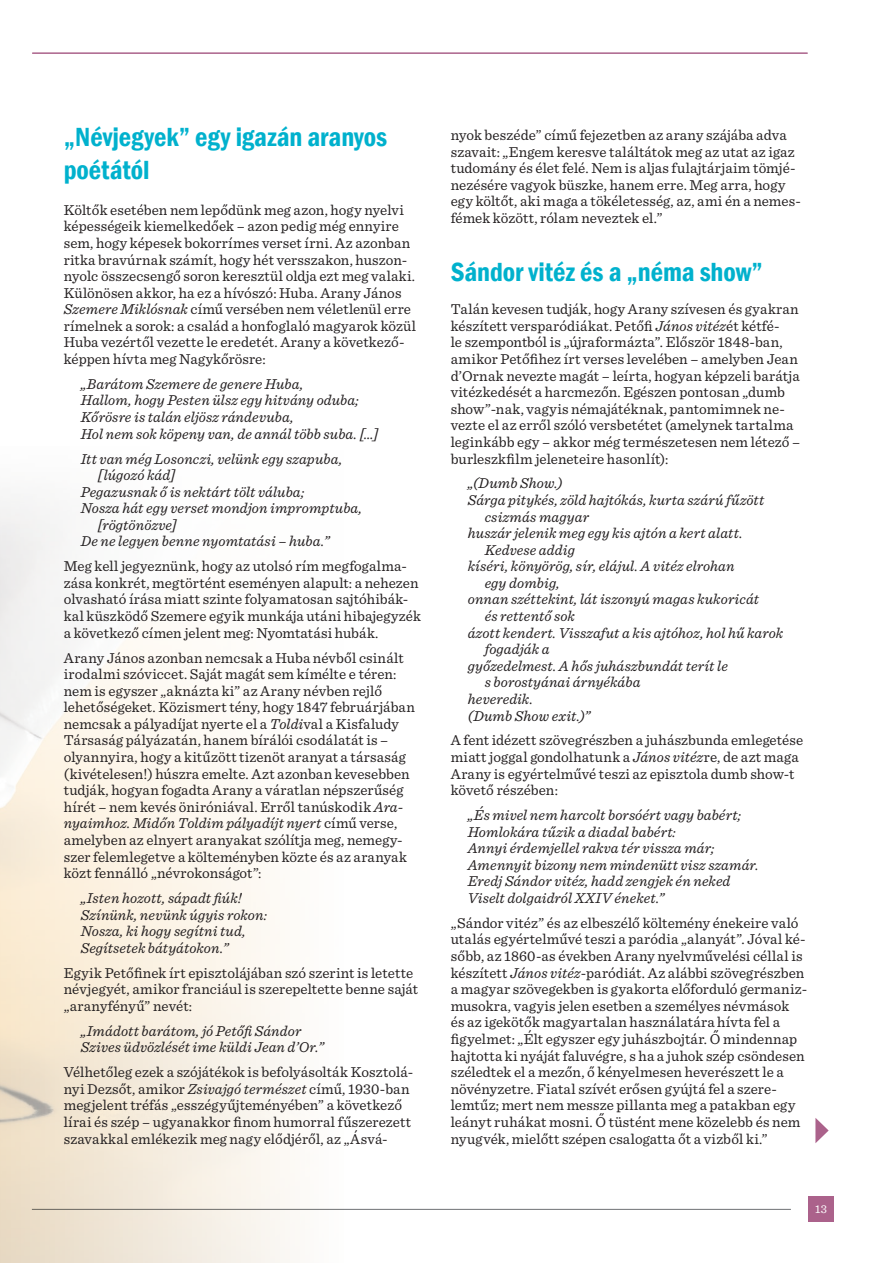
<style>
.page{position:relative;width:893px;height:1263px;background:#fff}
.page>*{position:absolute;margin:0;border:0;box-sizing:border-box;transform-origin:0 0}
.Alcím_cikk{font:600 condensed 27px/32.4px "Franklin Gothic";color:#00b1cd}
.Body_text_fél_sor_fö{font:15px/16.6px "Sentinel";letter-spacing:.005em;color:#231f20}
.Body_text{font:15px/16.6px "Sentinel";letter-spacing:.005em;color:#231f20}
.Arany_idézet{font:italic 15px/16.6px "Sentinel";letter-spacing:.01em;color:#231f20}
.Arany_idézet_fölé{font:italic 15px/16.6px "Sentinel";letter-spacing:.01em;color:#231f20}
.Oldalszám{font:12px "Sentinel";color:#fff}
.s1{font-style:italic}
</style>
<div class="page">
<div style="left:808px;top:1197px;width:26px;height:25px;background:#ab628b"></div>
<hr style="left:32px;top:1209px;width:759px;height:1px;background:#808285">
<hr style="left:33px;top:52px;width:774px;height:2px;background:#ab628b">
<svg style="left:815px;top:1118px;width:14px;height:25px"></svg>
<p class="Alcím_cikk" style="left:64px;top:121px;width:325px">„Névjegyek” egy igazán aranyos poétától</p>
<p class="Body_text" style="left:64px;top:200px;width:354px">Költők esetében nem lepődünk meg azon, hogy nyelvi képességeik kiemelkedőek – azon pedig még ennyire sem, hogy képesek bokorrímes verset írni. Az azonban ritka bravúrnak számít, hogy hét versszakon, huszon&shy;nyolc összecsengő soron keresztül oldja ezt meg valaki.<br>Különösen akkor, ha ez a hívószó: Huba. Arany János <span class="s1">Szemere Miklósnak</span> című versében nem véletlenül erre rímelnek a sorok: a család a honfoglaló magyarok közül Huba vezértől vezette le eredetét. Arany a következő&shy;képpen hívta meg Nagykőrösre:</p>
<p class="Arany_idézet_fölé" style="left:81px;top:375px;width:224px">„Barátom Szemere de genere Huba,</p>
<p class="Arany_idézet" style="left:81px;top:391px;width:279px">Hallom, hogy Pesten ülsz egy hitvány oduba;</p>
<p class="Arany_idézet" style="left:81px;top:408px;width:214px">Kőrösre is talán eljösz rándevuba,</p>
<p class="Arany_idézet" style="left:81px;top:424px;width:299px">Hol nem sok köpeny van, de annál több suba. […]</p>
<p class="Arany_idézet_fölé" style="left:98px;top:449px;width:246px;text-indent:-17px">Itt van még Losonczi, velünk egy szapuba, [lúgozó kád]</p>
<p class="Arany_idézet" style="left:81px;top:482px;width:225px">Pegazusnak ő is nektárt tölt váluba;</p>
<p class="Arany_idézet" style="left:98px;top:499px;width:266px;text-indent:-17px">Nosza hát egy verset mondjon impromptuba, [rögtönözve]</p>
<p class="Arany_idézet" style="left:81px;top:532px;width:250px">De ne legyen benne nyomtatási – huba.”</p>
<p class="Body_text_fél_sor_fö" style="left:64px;top:557px;width:359px">Meg kell jegyeznünk, hogy az utolsó rím megfogalma&shy;zása konkrét, megtörtént eseményen alapult: a nehezen olvasható írása miatt szinte folyamatosan sajtóhibák&shy;kal küszködő Szemere egyik munkája utáni hibajegyzék a következő címen jelent meg: Nyomtatási hubák.</p>
<p class="Body_text_fél_sor_fö" style="left:64px;top:648px;width:353px">Arany János azonban nemcsak a Huba névből csinált irodalmi szóviccet. Saját magát sem kímélte e téren: nem is egyszer „aknázta ki” az Arany névben rejlő lehetőségeket. Közismert tény, hogy 1847 februárjában nemcsak a pályadíjat nyerte el a <span class="s1">Toldi</span>val a Kisfaludy Társaság pályázatán, hanem bírálói csodálatát is – olyannyira, hogy a kitűzött tizenöt aranyat a társaság (kivételesen!) húszra emelte. Azt azonban kevesebben tudják, hogyan fogadta Arany a váratlan népszerűség hírét – nem kevés öniróniával. Erről tanúskodik <span class="s1">Ara&shy;nyaimhoz. Midőn Toldim pályadíjt nyert</span> című verse, amelyben az elnyert aranyakat szólítja meg, nemegy&shy;szer felemlegetve a költeményben közte és az aranyak közt fennálló „névrokonságot”:</p>
<p class="Arany_idézet_fölé" style="left:81px;top:889px;width:162px">„Isten hozott, sápadt fiúk!</p>
<p class="Arany_idézet" style="left:81px;top:905px;width:188px">Színünk, nevünk úgyis rokon:</p>
<p class="Arany_idézet" style="left:81px;top:922px;width:166px">Nosza, ki hogy segítni tud,</p>
<p class="Arany_idézet" style="left:81px;top:938px;width:149px">Segítsetek bátyátokon.”</p>
<p class="Body_text_fél_sor_fö" style="left:64px;top:963px;width:356px">Egyik Petőfinek írt episztolájában szó szerint is letette névjegyét, amikor franciául is szerepeltette benne saját „aranyfényű” nevét:</p>
<p class="Arany_idézet_fölé" style="left:81px;top:1021px;width:222px">„Imádott barátom, jó Petőfi Sándor</p>
<p class="Arany_idézet" style="left:81px;top:1038px;width:245px">Szives üdvözlését ime küldi Jean d’Or.”</p>
<p class="Body_text_fél_sor_fö" style="left:64px;top:1063px;width:351px">Vélhetőleg ezek a szójátékok is befolyásolták Kosztolá&shy;nyi Dezsőt, amikor <span class="s1">Zsivajgó természet</span> című, 1930-ban megjelent tréfás „esszégyűjteményében” a következő lírai és szép – ugyanakkor finom humorral fűszerezett szavakkal emlékezik meg nagy elődjéről, az „Ásvá-</p>
<p class="Body_text_fél_sor_fö" style="left:451px;top:126px;width:352px">nyok beszéde” című fejezetben az arany szájába adva szavait: „Engem keresve találtátok meg az utat az igaz tudomány és élet felé. Nem is aljas fulajtárjaim tömjé&shy;nezésére vagyok büszke, hanem erre. Meg arra, hogy egy költőt, aki maga a tökéletesség, az, ami én a nemes&shy;fémek között, rólam neveztek el.”</p>
<p class="Alcím_cikk" style="left:451px;top:255px;width:314px">Sándor vitéz és a „néma show”</p>
<p class="Body_text" style="left:451px;top:300px;width:351px">Talán kevesen tudják, hogy Arany szívesen és gyakran készített versparódiákat. Petőfi <span class="s1">János vitéz</span>ét kétfé-<br>le szempontból is „újraformázta”. Először 1848-ban, amikor Petőfihez írt verses levelében – amelyben Jean d’Ornak nevezte magát – leírta, hogyan képzeli barátja vitézkedését a harcmezőn. Egészen pontosan „dumb show”-nak, vagyis némajátéknak, pantomimnek ne&shy;vezte el az erről szóló versbetétet (amelynek tartalma leginkább egy – akkor még természetesen nem létező – burleszkfilm jeleneteire hasonlít):</p>
<p class="Arany_idézet_fölé" style="left:468px;top:474px;width:96px">„(Dumb Show.)</p>
<p class="Arany_idézet" style="left:485px;top:491px;width:281px;text-indent:-17px">Sárga pitykés, zöld hajtókás, kurta szárú fűzött csizmás magyar</p>
<p class="Arany_idézet" style="left:485px;top:524px;width:259px;text-indent:-17px">huszár jelenik meg egy kis ajtón a kert alatt.<br>Kedvese addig</p>
<p class="Arany_idézet" style="left:485px;top:557px;width:251px;text-indent:-17px">kíséri, könyörög, sír, elájul. A vitéz elrohan egy dombig,</p>
<p class="Arany_idézet" style="left:485px;top:590px;width:276px;text-indent:-17px">onnan széttekint, lát iszonyú magas kukoricát és rettentő sok</p>
<p class="Arany_idézet" style="left:485px;top:623px;width:300px;text-indent:-17px">ázott kendert. Visszafut a kis ajtóhoz, hol hű karok fogadják a</p>
<p class="Arany_idézet" style="left:485px;top:656px;width:245px;text-indent:-17px">győzedelmest. A hős juhászbundát terít le s borostyánai árnyékába</p>
<p class="Arany_idézet" style="left:468px;top:690px;width:67px">heveredik.</p>
<p class="Arany_idézet" style="left:468px;top:706px;width:124px">(Dumb Show exit.)”</p>
<p class="Body_text_fél_sor_fö" style="left:451px;top:731px;width:354px">A fent idézett szövegrészben a juhászbunda emlegetése miatt joggal gondolhatunk a <span class="s1">János vitéz</span>re, de azt maga Arany is egyértelművé teszi az episztola dumb show-t követő részében:</p>
<p class="Arany_idézet_fölé" style="left:468px;top:806px;width:275px">„És mivel nem harcolt borsóért vagy babért;</p>
<p class="Arany_idézet" style="left:468px;top:822px;width:210px">Homlokára tűzik a diadal babért:</p>
<p class="Arany_idézet" style="left:468px;top:839px;width:248px">Annyi érdemjellel rakva tér vissza már;</p>
<p class="Arany_idézet" style="left:468px;top:855px;width:292px">Amennyit bizony nem mindenütt visz szamár.</p>
<p class="Arany_idézet" style="left:468px;top:872px;width:264px">Eredj Sándor vitéz, hadd zengjek én neked</p>
<p class="Arany_idézet" style="left:468px;top:889px;width:198px">Viselt dolgaidról XXIV éneket.”</p>
<p class="Body_text_fél_sor_fö" style="left:451px;top:914px;width:358px">„Sándor vitéz” és az elbeszélő költemény énekeire való utalás egyértelművé teszi a paródia „alanyát”. Jóval ké&shy;sőbb, az 1860-as években Arany nyelvművelési céllal is készített <span class="s1">János vitéz</span>-paródiát. Az alábbi szövegrészben a magyar szövegekben is gyakorta előforduló germaniz&shy;musokra, vagyis jelen esetben a személyes névmások<br>és az igekötők magyartalan használatára hívta fel a figyelmet: „Élt egyszer egy juhászbojtár. Ő mindennap hajtotta ki nyáját faluvégre, s ha a juhok szép csöndesen széledtek el a mezőn, ő kényelmesen heverészett le a növényzetre. Fiatal szívét erősen gyújtá fel a szere&shy;lemtűz; mert nem messze pillanta meg a patakban egy leányt ruhákat mosni. Ő tüstént mene közelebb és nem nyugvék, mielőtt szépen csalogatta őt a vizből ki.”</p>
<p class="Oldalszám" style="left:815px;top:1200px;width:13px">13</p>
</div>
